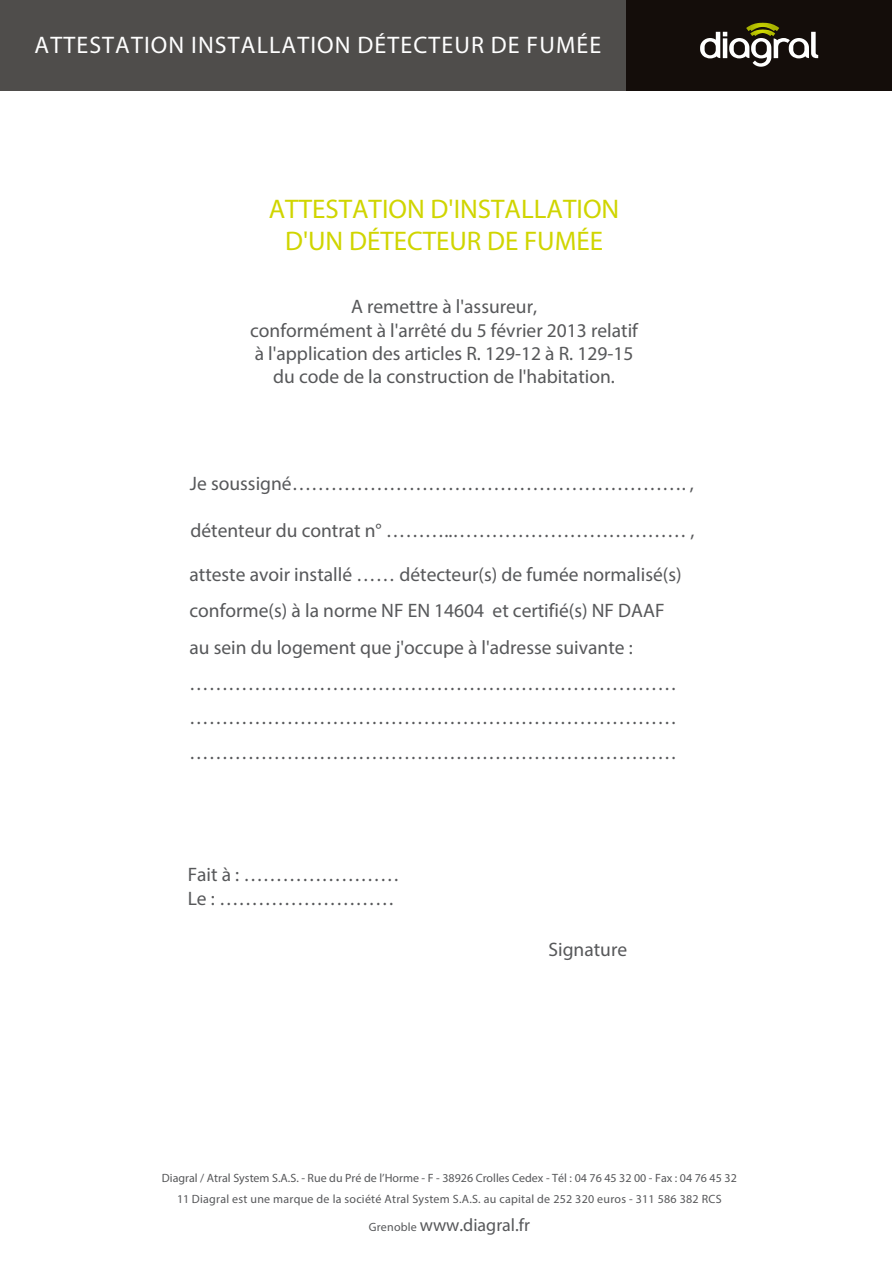
<style>
.page{position:relative;width:893px;height:1263px;background:#fff}
.page>*{position:absolute;margin:0;border:0;box-sizing:border-box;transform-origin:0 0}
.t1{font:27px/32.4px "Myriad Pro";color:#d0d500;text-align:center}
.t2{font:24px "Myriad Pro";letter-spacing:.045em;color:#fff}
.t3{font:19.5px/35.7px "Myriad Pro";color:#57585a}
.t4{font:18px "Myriad Pro";color:#57585a}
.t5{font:12px/21.1px "Myriad Pro";letter-spacing:.02em;color:#57585a;text-align:center}
.s1{font-size:12px}
</style>
<div class="page">
<div style="left:0;top:0;width:879px;height:91px;background:#4f4d4b"></div>
<div style="left:626px;top:0;width:266px;height:91px;background:#140d0a"></div>
<svg style="left:700px;top:23px;width:118px;height:44px"></svg>
<p class="t2" style="left:35px;top:30px;width:568px">ATTESTATION INSTALLATION DÉTECTEUR DE FUMÉE</p>
<h1 class="t1" style="left:269px;top:192px;width:352px">ATTESTATION D'INSTALLATION<br>D'UN DÉTECTEUR DE FUMÉE</h1>
<p class="t3" style="left:250px;top:295px;width:389px;line-height:23.4px;text-align:center">A remettre à l'assureur,<br>conformément à l'arrêté du 5 février 2013 relatif à l'application des articles R. 129-12 à R. 129-15 du code de la construction de l'habitation.</p>
<p class="t3" style="left:190px;top:465px;width:505px">Je soussigné……………………………………………………. ,</p>
<p class="t3" style="left:190px;top:512px;width:506px">détenteur du contrat n° ………..……………………………… ,</p>
<p class="t3" style="left:189px;top:556px;width:494px">atteste avoir installé …… détecteur(s) de fumée normalisé(s) conforme(s) à la norme NF EN 14604 et certifié(s) NF DAAF au sein du logement que j'occupe à l'adresse suivante : ………………………………………………………………… ………………………………………………………………… …………………………………………………………………</p>
<p class="t3" style="left:188px;top:862px;width:213px;line-height:23.4px">Fait à : ……………………<br>Le : ………………………</p>
<p class="t3" style="left:548px;top:932px;width:80px">Signature</p>
<p class="t5" style="left:162px;top:1167px;width:576px">Diagral / Atral System S.A.S. - Rue du Pré de l’Horme - F - 38926 Crolles Cedex - Tél : 04 76 45 32 00 - Fax : 04 76 45 32<br>11 Diagral est une marque de la société Atral System S.A.S. au capital de 252 320 euros - 311 586 382 RCS</p>
<p class="t4" style="left:369px;top:1214px;width:163px"><span class="s1">Grenoble</span> www.diagral.fr</p>
</div>
